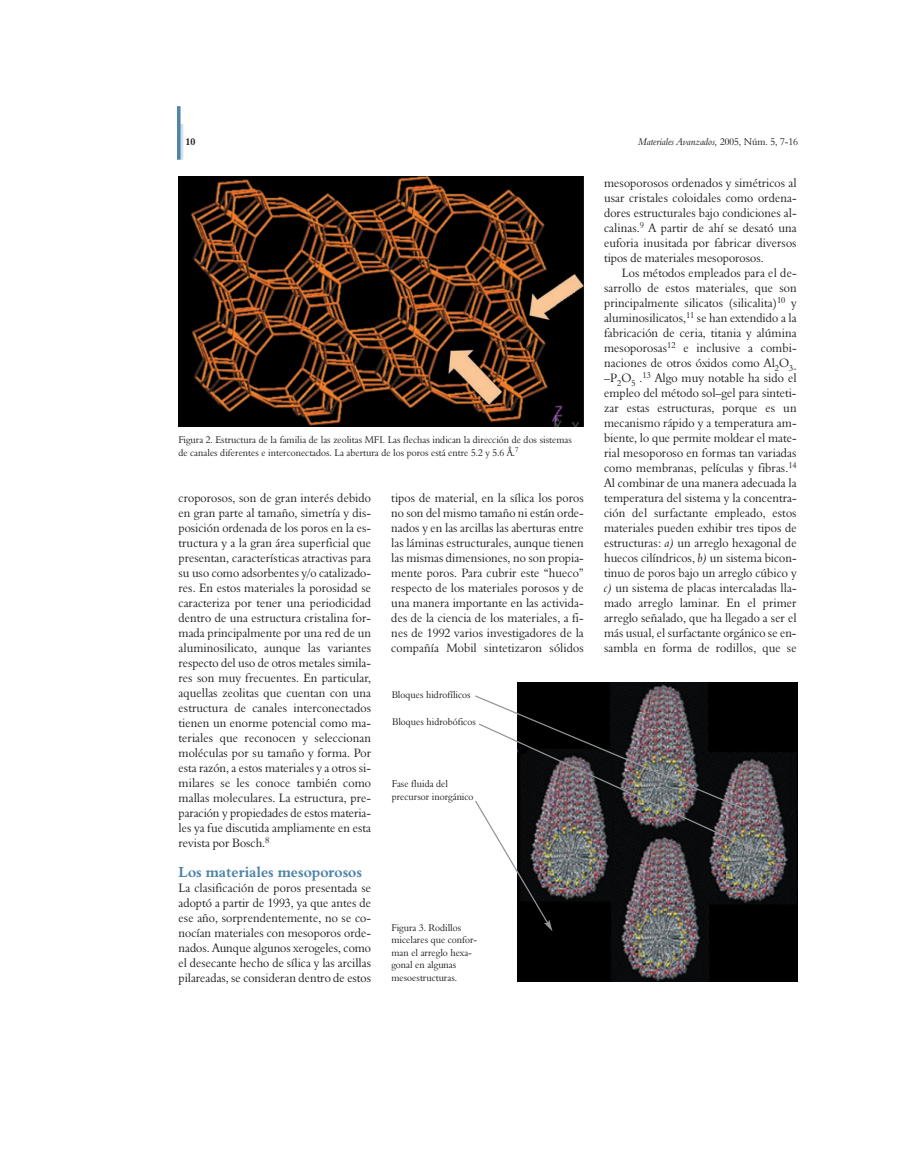
<style>
.page{position:relative;width:922px;height:1169px;background:#fff}
.page>*{position:absolute;margin:0;border:0;box-sizing:border-box;transform-origin:0 0}
.t1{font:15px "Aldine 401 BT Bold A";color:#4e84a9;scale:.95 1}
.t2{font:12.5px/15px "Aldine 401 BT Roman A";letter-spacing:.005em;color:#231f20;text-align:justify;scale:.95 1}
.t3{font:10px/12.5px "Aldine 401 BT Roman A";color:#231f20;scale:.95 1}
.t4{font:10px "Aldine 401 BT Italic A";color:#231f20;scale:.95 1}
.t5{font:10px "Aldine 401 BT Bold A";color:#231f20}
.s1{font-family:"Aldine 401 BT Roman A"}
.s2{font-family:"Aldine 401 BT Italic A"}
</style>
<div class="page">
<svg style="left:180px;top:124px;width:3px;height:36px"></svg>
<hr style="left:177px;top:106px;width:3px;height:54px;background:#4e84a9">
<img style="left:178px;top:176px;width:405px;height:251px">
<img style="left:517px;top:682px;width:280px;height:300px">
<img style="left:475px;top:694px;width:285px;height:237px">
<p class="t5" style="left:185px;top:137px;width:11px">10</p>
<p class="t4" style="left:638px;top:137px;width:169px">Materiales Avanzados, <span class="s1">2005, Núm. 5, 7-16</span></p>
<p class="t3" style="left:178px;top:434px;width:415px">Figura 2. Estructura de la familia de las zeolitas MFI. Las flechas indican la dirección de dos sistemas de canales diferentes e interconectados. La abertura de los poros está entre 5.2 y 5.6 Å.<sup>7</sup></p>
<p class="t2" style="left:178px;top:492px;width:204px">croporosos, son de gran interés debido en gran parte al tamaño, simetría y dis&shy;posición ordenada de los poros en la es&shy;tructura y a la gran área superficial que presentan, características atractivas para su uso como adsorbentes y/o catalizado&shy;res. En estos materiales la porosidad se caracteriza por tener una periodicidad dentro de una estructura cristalina for&shy;mada principalmente por una red de un aluminosilicato, aunque las variantes respecto del uso de otros metales simila&shy;res son muy frecuentes. En particular, aquellas zeolitas que cuentan con una estructura de canales interconectados tienen un enorme potencial como ma&shy;teriales que reconocen y seleccionan moléculas por su tamaño y forma. Por esta razón, a estos materiales y a otros si&shy;milares se les conoce también como mallas moleculares. La estructura, pre&shy;paración y propiedades de estos materia&shy;les ya fue discutida ampliamente en esta revista por Bosch.<sup>8</sup></p>
<p class="t1" style="left:178px;top:866px;width:194px">Los materiales mesoporosos</p>
<p class="t2" style="left:178px;top:882px;width:204px">La clasificación de poros presentada se adoptó a partir de 1993, ya que antes de ese año, sorprendentemente, no se co&shy;nocían materiales con mesoporos orde&shy;nados. Aunque algunos xerogeles, como el desecante hecho de sílica y las arcillas pilareadas, se consideran dentro de estos</p>
<p class="t2" style="left:391px;top:492px;width:204px">tipos de material, en la sílica los poros no son del mismo tamaño ni están orde&shy;nados y en las arcillas las aberturas entre las láminas estructurales, aunque tienen las mismas dimensiones, no son propia&shy;mente poros. Para cubrir este “hueco” respecto de los materiales porosos y de una manera importante en las activida&shy;des de la ciencia de los materiales, a fi&shy;nes de 1992 varios investigadores de la compañía Mobil sintetizaron sólidos</p>
<p class="t3" style="left:391px;top:689px;width:85px">Bloques hidrofílicos</p>
<p class="t3" style="left:392px;top:716px;width:90px">Bloques hidrobóficos</p>
<p class="t3" style="left:392px;top:778px;width:87px">Fase fluida del precursor inorgánico</p>
<p class="t3" style="left:391px;top:922px;width:92px">Figura 3. Rodillos micelares que confor&shy;man el arreglo hexa&shy;gonal en algunas mesoestructuras.</p>
<p class="t2" style="left:604px;top:177px;width:204px">mesoporosos ordenados y simétricos al</p>
<p class="t2" style="left:604px;top:192px;width:204px">usar cristales coloidales como ordena-</p>
<p class="t2" style="left:604px;top:207px;width:204px">dores estructurales bajo condiciones al-</p>
<p class="t2" style="left:604px;top:222px;width:204px">calinas.<sup>9</sup> A partir de ahí se desató una</p>
<p class="t2" style="left:604px;top:237px;width:204px">euforia inusitada por fabricar diversos</p>
<p class="t2" style="left:604px;top:252px;width:169px">tipos de materiales mesoporosos.</p>
<p class="t2" style="left:621px;top:267px;width:185px">Los métodos empleados para el de-</p>
<p class="t2" style="left:604px;top:282px;width:204px">sarrollo de estos materiales, que son</p>
<p class="t2" style="left:604px;top:297px;width:204px">principalmente silicatos (silicalita)<sup>10</sup> y</p>
<p class="t2" style="left:604px;top:312px;width:204px">aluminosilicatos,<sup>11</sup> se han extendido a la</p>
<p class="t2" style="left:604px;top:327px;width:204px">fabricación de ceria, titania y alúmina</p>
<p class="t2" style="left:604px;top:342px;width:204px">mesoporosas<sup>12</sup> e inclusive a combi-</p>
<p class="t2" style="left:604px;top:357px;width:204px">naciones de otros óxidos como Al<sub>2</sub>O<sub>3-</sub></p>
<p class="t2" style="left:604px;top:372px;width:204px">–P<sub>2</sub>O<sub>5</sub> .<sup>13</sup> Algo muy notable ha sido el</p>
<p class="t2" style="left:604px;top:387px;width:204px">empleo del método sol–gel para sinteti-</p>
<p class="t2" style="left:604px;top:402px;width:204px">zar estas estructuras, porque es un</p>
<p class="t2" style="left:604px;top:417px;width:204px">mecanismo rápido y a temperatura am-</p>
<p class="t2" style="left:604px;top:432px;width:204px">biente, lo que permite moldear el mate-</p>
<p class="t2" style="left:604px;top:447px;width:204px">rial mesoporoso en formas tan variadas</p>
<p class="t2" style="left:604px;top:462px;width:204px">como membranas, películas y fibras.<sup>14</sup></p>
<p class="t2" style="left:604px;top:477px;width:204px">Al combinar de una manera adecuada la</p>
<p class="t2" style="left:604px;top:492px;width:204px">temperatura del sistema y la concentra-</p>
<p class="t2" style="left:604px;top:507px;width:204px">ción del surfactante empleado, estos</p>
<p class="t2" style="left:604px;top:522px;width:204px">materiales pueden exhibir tres tipos de</p>
<p class="t2" style="left:604px;top:537px;width:204px">estructuras: <span class="s2">a)</span> un arreglo hexagonal de</p>
<p class="t2" style="left:604px;top:552px;width:204px">huecos cilíndricos, <span class="s2">b)</span> un sistema bicon-</p>
<p class="t2" style="left:604px;top:567px;width:204px">tinuo de poros bajo un arreglo cúbico y</p>
<p class="t2" style="left:604px;top:582px;width:204px"><span class="s2">c)</span> un sistema de placas intercaladas lla-</p>
<p class="t2" style="left:604px;top:597px;width:204px">mado arreglo laminar. En el primer</p>
<p class="t2" style="left:604px;top:612px;width:204px">arreglo señalado, que ha llegado a ser el</p>
<p class="t2" style="left:604px;top:627px;width:204px">más usual, el surfactante orgánico se en-</p>
<p class="t2" style="left:604px;top:642px;width:204px">sambla en forma de rodillos, que se</p>
</div>
